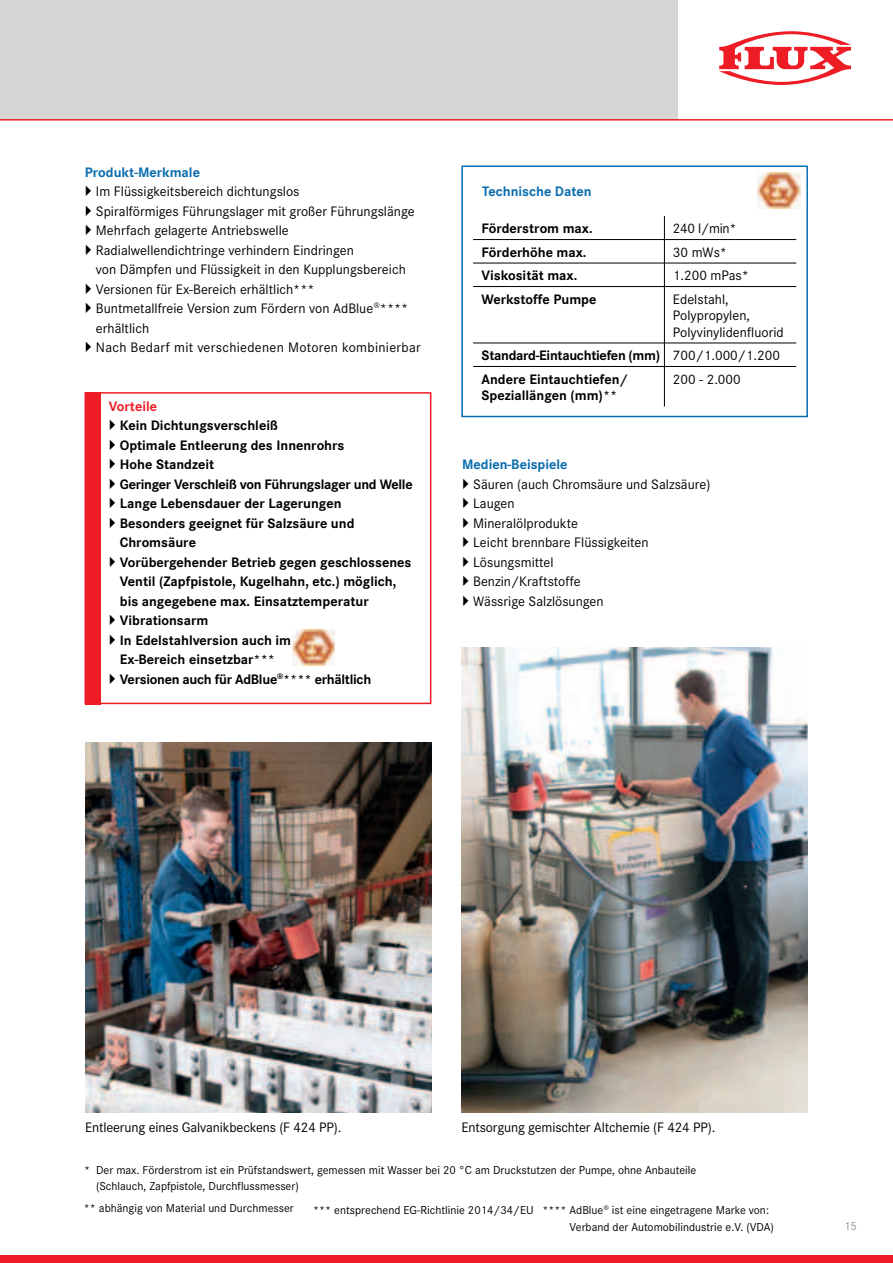
<style>
.page{position:relative;width:893px;height:1263px;background:#fff}
.page>*{position:absolute;margin:0;border:0;box-sizing:border-box;transform-origin:0 0}
.t1{font:14.25px/19.5px "Corporate S";color:#000002}
.t2{font:700 14.25px/19.5px "Corporate S";color:#000002}
.t3{font:700 14.25px/23.5px "Corporate S";letter-spacing:-.02em;color:#000002}
.t4{font:700 14.25px "Corporate S";color:#086cae}
.t5{font:700 14.25px "Corporate S";color:#ee1c24}
.t6{font:12px/16.5px "Corporate S";color:#000002}
.t7{font:12px "Corporate S";color:#919394}
.s1{font-weight:400}
</style>
<div class="page">
<div style="left:0;top:0;width:677px;height:119px;background:#d4d6d6"></div>
<hr style="left:0;top:119px;width:893px;height:2px;background:#ee1c24">
<div style="left:0;top:1255px;width:893px;height:8px;background:#ee1c24"></div>
<svg style="left:719px;top:31px;width:132px;height:54px"></svg>
<img style="left:293px;top:630px;width:42px;height:35px">
<img style="left:758px;top:173px;width:42px;height:35px">
<div style="left:85px;top:392px;width:15px;height:312px;background:#ee1c24"></div>
<div style="left:85px;top:392px;width:346px;height:312px;border:2px solid #ee1c24"></div>
<div style="left:461px;top:165px;width:347px;height:252px;border:2px solid #086cae"></div>
<hr style="left:473px;top:239px;width:323px;height:1px;background:#000002">
<hr style="left:473px;top:263px;width:323px;height:1px;background:#000002">
<svg style="left:664px;top:216px;width:1px;height:70px"></svg>
<hr style="left:473px;top:286px;width:323px;height:1px;background:#000002">
<hr style="left:664px;top:287px;width:1px;height:56px;background:#000002">
<hr style="left:473px;top:343px;width:323px;height:1px;background:#000002">
<svg style="left:664px;top:343px;width:1px;height:23px"></svg>
<hr style="left:664px;top:367px;width:1px;height:39px;background:#000002">
<hr style="left:473px;top:366px;width:323px;height:1px;background:#000002">
<img style="left:85px;top:742px;width:347px;height:371px">
<img style="left:461px;top:648px;width:347px;height:465px">
<p class="t4" style="left:85px;top:166px;width:117px">Produkt-Merkmale</p>
<p class="t1" style="left:96px;top:183px;width:326px">Im Flüssigkeitsbereich dichtungslos<br>Spiralförmiges Führungslager mit großer Führungslänge Mehrfach gelagerte Antriebswelle Radialwellendichtringe verhindern Eindringen<br>von Dämpfen und Flüssigkeit in den Kupplungsbereich Versionen für Ex-Bereich erhältlich***<br>Buntmetallfreie Version zum Fördern von AdBlue<sup>®</sup>**** erhältlich<br>Nach Bedarf mit verschiedenen Motoren kombinierbar</p>
<p class="t5" style="left:109px;top:400px;width:50px">Vorteile</p>
<p class="t2" style="left:120px;top:417px;width:294px">Kein Dichtungsverschleiß<br>Optimale Entleerung des Innenrohrs<br>Hohe Standzeit<br>Geringer Verschleiß von Führungslager und Welle Lange Lebensdauer der Lagerungen<br>Besonders geeignet für Salzsäure und Chromsäure<br>Vorübergehender Betrieb gegen geschlossenes Ventil (Zapfpistole, Kugelhahn, etc.) möglich, bis angegebene max. Einsatztemperatur Vibrationsarm<br>In Edelstahlversion auch im<br>Ex-Bereich einsetzbar***<br>Versionen auch für AdBlue<sup>®</sup>**** erhältlich</p>
<p class="t4" style="left:482px;top:186px;width:111px">Technische Daten</p>
<p class="t2" style="left:482px;top:220px;width:113px">Förderstrom max.</p>
<p class="t1" style="left:673px;top:220px;width:65px">240 l/min*</p>
<p class="t2" style="left:482px;top:243px;width:106px">Förderhöhe max.</p>
<p class="t1" style="left:673px;top:243px;width:56px">30 mWs*</p>
<p class="t2" style="left:482px;top:267px;width:97px">Viskosität max.</p>
<p class="t1" style="left:673px;top:267px;width:78px">1.200 mPas*</p>
<p class="t2" style="left:482px;top:290px;width:116px">Werkstoffe Pumpe</p>
<p class="t1" style="left:673px;top:292px;width:112px;line-height:16.5px">Edelstahl,<br>Polypropylen,<br>Polyvinylidenfluorid</p>
<p class="t3" style="left:482px;top:345px;width:300px">Standard-Eintauchtiefen (mm) <span class="s1">700/1.000/1.200<br></span>Andere Eintauchtiefen/</p>
<p class="t2" style="left:482px;top:387px;width:137px">Speziallängen (mm)**</p>
<p class="t1" style="left:673px;top:370px;width:69px">200 - 2.000</p>
<p class="t4" style="left:462px;top:459px;width:107px">Medien-Beispiele</p>
<p class="t1" style="left:473px;top:475px;width:239px">Säuren (auch Chromsäure und Salzsäure)<br>Laugen<br>Mineralölprodukte<br>Leicht brennbare Flüssigkeiten<br>Lösungsmittel<br>Benzin/Kraftstoffe<br>Wässrige Salzlösungen</p>
<p class="t1" style="left:85px;top:1119px;width:258px">Entleerung eines Galvanikbeckens (F 424 PP).</p>
<p class="t1" style="left:461px;top:1119px;width:255px">Entsorgung gemischter Altchemie (F 424 PP).</p>
<p class="t6" style="left:96px;top:1162px;width:602px;text-indent:-12px">* Der max. Förderstrom ist ein Prüfstandswert, gemessen mit Wasser bei 20 °C am Druckstutzen der Pumpe, ohne Anbauteile (Schlauch, Zapfpistole, Durchflussmesser)</p>
<p class="t6" style="left:84px;top:1200px;width:211px">** abhängig von Material und Durchmesser</p>
<p class="t6" style="left:570px;top:1203px;width:206px;text-indent:-256px">*** entsprechend EG-Richtlinie 2014/34/EU **** AdBlue<sup>®</sup> ist eine eingetragene Marke von:<br>Verband der Automobilindustrie e.V. (VDA)</p>
<p class="t7" style="left:844px;top:1221px;width:14px">15</p>
</div>
